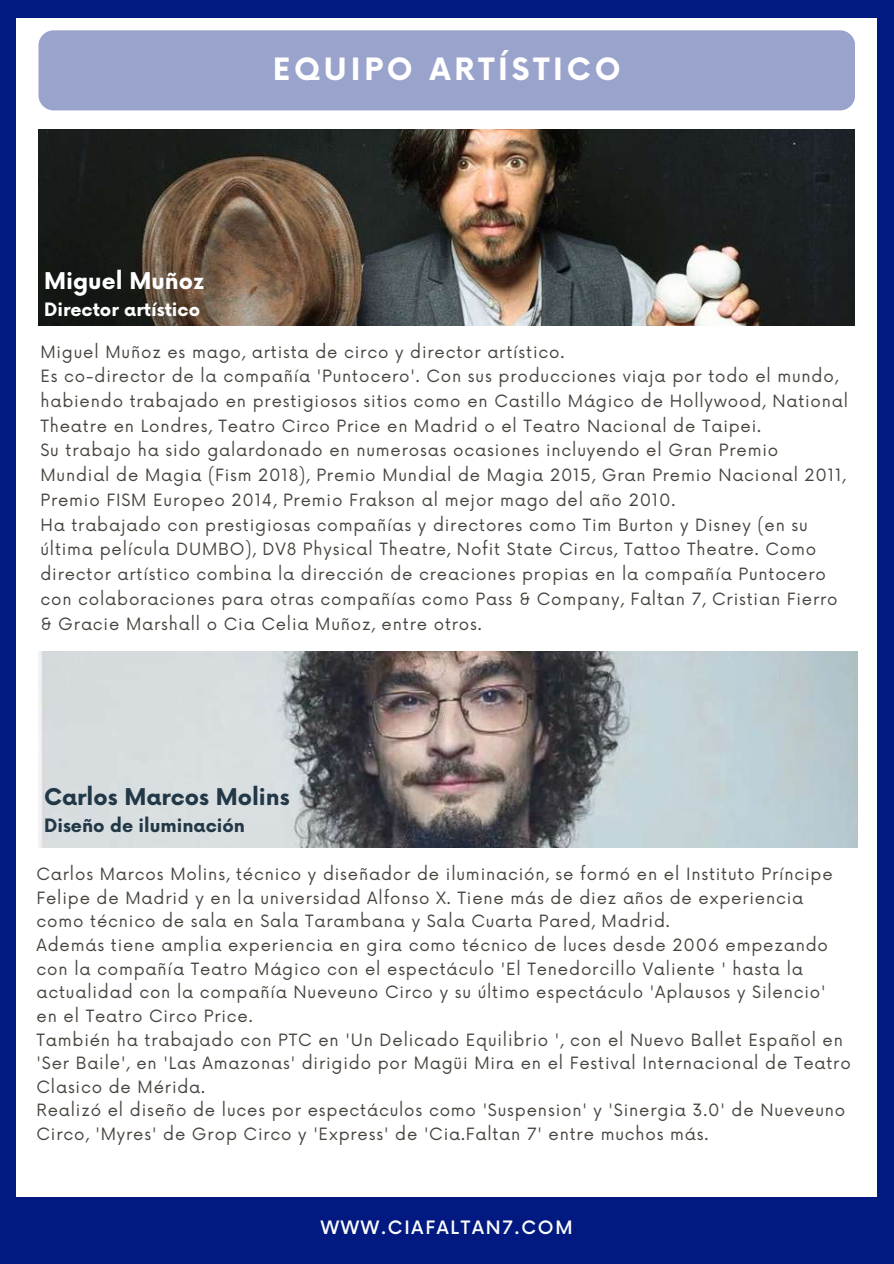
<style>
.page{position:relative;width:894px;height:1264px;background:#fff}
.page>*{position:absolute;margin:0;border:0;box-sizing:border-box;transform-origin:0 0}
.t1{font:700 30px "Now";letter-spacing:.13em;color:#fff}
.t2{font:700 22.5px "Now";color:#223847}
.t3{font:700 22.5px "Now";color:#fff}
.t4{font:700 18px "Now";color:#223847}
.t5{font:500 18px "Now";letter-spacing:.1em;color:#fcfcfc}
.t6{font:700 18px "Now";color:#fff}
.t7{font:16.5px/24.6px "Now";letter-spacing:.05em;color:#48433d}
</style>
<div class="page">
<div style="left:0;top:0;width:893px;height:1263px;background:#011981"></div>
<div style="left:17px;top:18px;width:859px;height:1227px;background:#fff"></div>
<div style="left:0;top:1197px;width:893px;height:66px;background:#011981"></div>
<div style="left:38px;top:30px;width:816px;height:80px;background:#99a3cc;border-radius:15px"></div>
<img style="left:38px;top:130px;width:816px;height:195px">
<img style="left:38px;top:651px;width:818px;height:196px">
<h1 class="t1" style="left:272px;top:53px;width:349px">EQUIPO ARTÍSTICO</h1>
<h2 class="t3" style="left:44px;top:269px;width:161px">Miguel Muñoz</h2>
<p class="t6" style="left:44px;top:300px;width:158px">Director artístico</p>
<p class="t7" style="left:40px;top:341px;width:809px">Miguel Muñoz es mago, artista de circo y director artístico.<br>Es co-director de la compañía 'Puntocero'. Con sus producciones viaja por todo el mundo, habiendo trabajado en prestigiosos sitios como en Castillo Mágico de Hollywood, National Theatre en Londres, Teatro Circo Price en Madrid o el Teatro Nacional de Taipei.<br>Su trabajo ha sido galardonado en numerosas ocasiones incluyendo el Gran Premio Mundial de Magia (Fism 2018), Premio Mundial de Magia 2015, Gran Premio Nacional 2011, Premio FISM Europeo 2014, Premio Frakson al mejor mago del año 2010.<br>Ha trabajado con prestigiosas compañías y directores como Tim Burton y Disney (en su última película DUMBO), DV8 Physical Theatre, Nofit State Circus, Tattoo Theatre. Como director artístico combina la dirección de creaciones propias en la compañía Puntocero con colaboraciones para otras compañías como Pass &amp; Company, Faltan 7, Cristian Fierro &amp; Gracie Marshall o Cia Celia Muñoz, entre otros.</p>
<h2 class="t2" style="left:44px;top:785px;width:247px">Carlos Marcos Molins</h2>
<p class="t4" style="left:44px;top:816px;width:202px">Diseño de iluminación</p>
<p class="t7" style="left:37px;top:863px;width:815px;line-height:23.7px">Carlos Marcos Molins, técnico y diseñador de iluminación, se formó en el Instituto Príncipe Felipe de Madrid y en la universidad Alfonso X. Tiene más de diez años de experiencia como técnico de sala en Sala Tarambana y Sala Cuarta Pared, Madrid.<br>Además tiene amplia experiencia en gira como técnico de luces desde 2006 empezando con la compañía Teatro Mágico con el espectáculo 'El Tenedorcillo Valiente ' hasta la actualidad con la compañía Nueveuno Circo y su último espectáculo 'Aplausos y Silencio'<br>en el Teatro Circo Price.<br>También ha trabajado con PTC en 'Un Delicado Equilibrio ', con el Nuevo Ballet Español en 'Ser Baile', en 'Las Amazonas' dirigido por Magüi Mira en el Festival Internacional de Teatro Clasico de Mérida.<br>Realizó el diseño de luces por espectáculos como 'Suspension' y 'Sinergia 3.0' de Nueveuno Circo, 'Myres' de Grop Circo y 'Express' de 'Cia.Faltan 7' entre muchos más.</p>
<p class="t5" style="left:321px;top:1218px;width:253px">WWW.CIAFALTAN7.COM</p>
</div>
